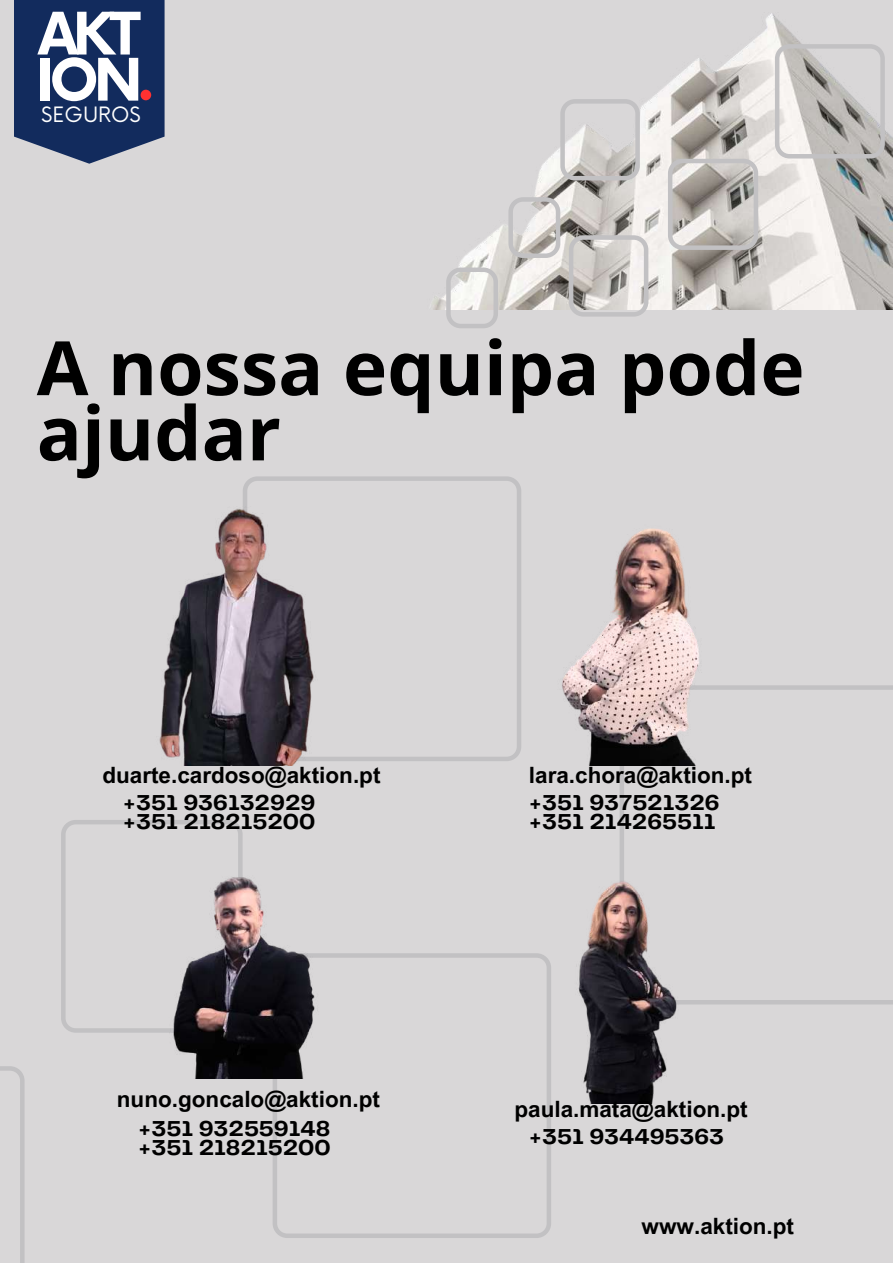
<style>
.page{position:relative;width:893px;height:1264px;background:#fff}
.page>*{position:absolute;margin:0;border:0;box-sizing:border-box;transform-origin:0 0}
.t1{font:700 75px/65.2px "Open Sans";color:#000}
.t2{font:700 57px/46px "Now";letter-spacing:-.085em;color:#fff}
.t3{font:700 22.5px "Arial MT Pro";color:#000}
.t4{font:700 22.5px/19px "Telegraf";color:#000}
.t5{font:20.55px "Now";color:#fff}
.s1{font-size:58.2px;color:#ff3131}
</style>
<div class="page">
<div style="left:0;top:0;width:892px;height:1262px;background:#d9d7d8"></div>
<svg style="left:619px;top:685px;width:273px;height:319px"></svg>
<svg style="left:272px;top:953px;width:279px;height:284px"></svg>
<svg style="left:255px;top:476px;width:266px;height:285px"></svg>
<svg style="left:61px;top:820px;width:181px;height:212px"></svg>
<svg style="left:0;top:1066px;width:25px;height:196px"></svg>
<img style="left:159px;top:477px;width:194px;height:289px">
<img style="left:562px;top:528px;width:240px;height:237px">
<img style="left:136px;top:861px;width:220px;height:217px">
<img style="left:511px;top:817px;width:269px;height:286px">
<svg style="left:14px;top:0;width:150px;height:164px;background:#223967"></svg>
<img style="left:433px;top:13px;width:459px;height:296px">
<svg style="left:774px;top:44px;width:110px;height:114px"></svg>
<svg style="left:668px;top:159px;width:90px;height:91px;background:#bab6b2"></svg>
<svg style="left:569px;top:235px;width:79px;height:81px"></svg>
<svg style="left:560px;top:99px;width:79px;height:81px"></svg>
<svg style="left:508px;top:197px;width:52px;height:61px"></svg>
<svg style="left:446px;top:267px;width:52px;height:61px"></svg>
<h2 class="t2" style="left:36px;top:14px;width:121px">AKT<br>ION<span class="s1">.</span></h2>
<p class="t5" style="left:41px;top:103px;width:101px">SEGUROS</p>
<h1 class="t1" style="left:37px;top:333px;width:769px">A nossa equipa pode ajudar</h1>
<p class="t3" style="left:102px;top:766px;width:280px">duarte.cardoso@aktion.pt</p>
<p class="t3" style="left:529px;top:766px;width:225px">lara.chora@aktion.pt</p>
<p class="t4" style="left:123px;top:794px;width:194px">+351 936132929 +351 218215200</p>
<p class="t4" style="left:529px;top:794px;width:192px">+351 937521326 +351 214265511</p>
<p class="t3" style="left:117px;top:1090px;width:264px">nuno.goncalo@aktion.pt</p>
<p class="t3" style="left:514px;top:1100px;width:235px">paula.mata@aktion.pt</p>
<p class="t4" style="left:138px;top:1120px;width:194px">+351 932559148 +351 218215200</p>
<p class="t4" style="left:529px;top:1128px;width:197px">+351 934495363</p>
<p class="t3" style="left:641px;top:1217px;width:154px">www.aktion.pt</p>
</div>
